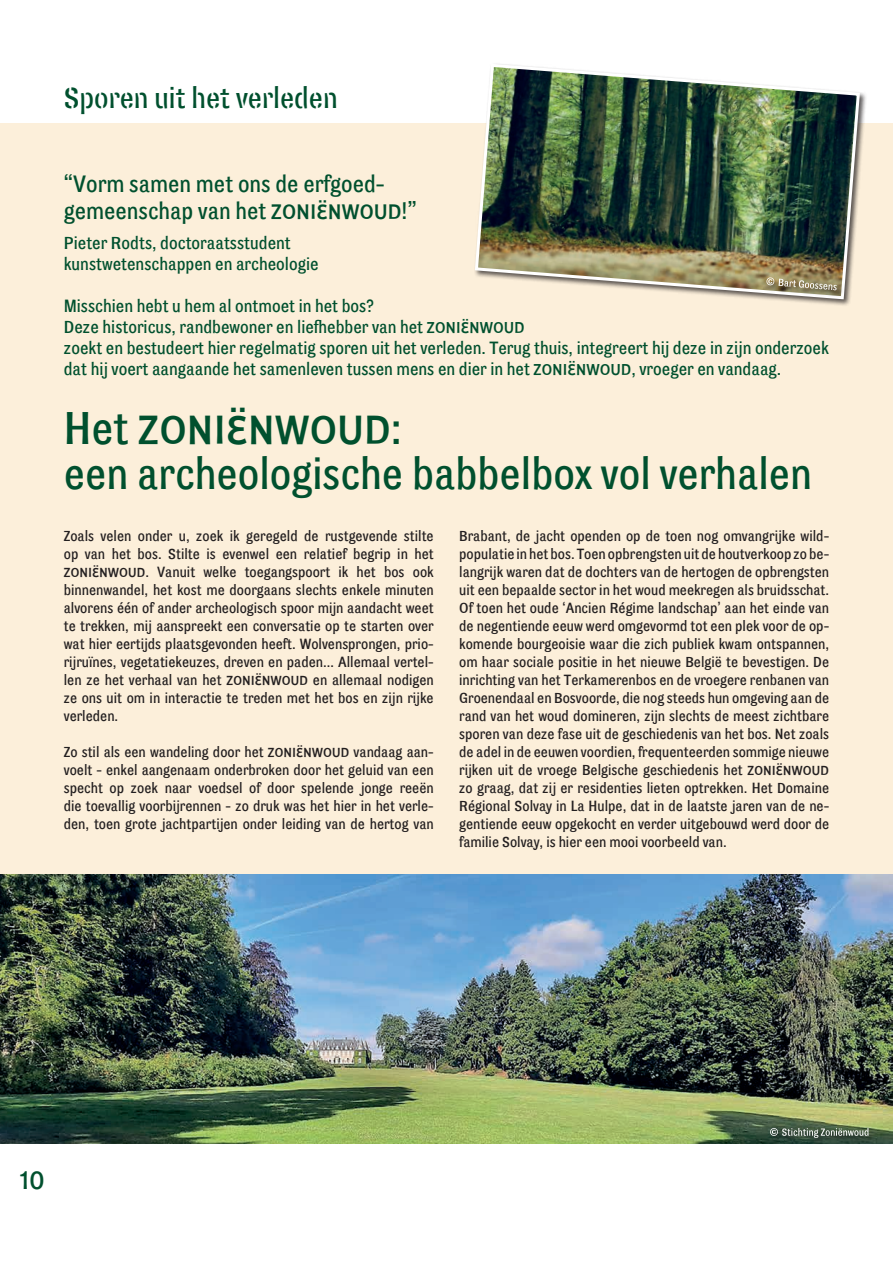
<style>
.page{position:relative;width:893px;height:1263px;background:#fff}
.page>*{position:absolute;margin:0;border:0;box-sizing:border-box;transform-origin:0 0}
.t1{font:46.5px "Son Grotesque";color:#00502e}
.t2{font:45px "Son Grotesque";color:#00502e}
.t3{font:30px "Son Grotesque Stencil";color:#00502e}
.t4{font:30px "Son Grotesque";color:#00502e}
.t5{font:24px/27px "Son Grotesque";color:#00502e}
.t6{font:18px/21px "Son Grotesque";color:#00502e}
.t7{font:15px/18px "Son Grotesque";color:#231f20;text-align:justify}
</style>
<div class="page">
<div style="left:0;top:123px;width:893px;height:1021px;background:#fcefda"></div>
<img style="left:0;top:874px;width:893px;height:270px">
<div style="left:474px;top:63px;width:393px;height:244px;background:#231f20;opacity:.75"></div>
<img style="left:474px;top:63px;width:387px;height:238px">
<div style="left:769px;top:1127px;width:107px;height:18px;background:#231f20;opacity:.75"></div>
<svg style="left:770px;top:1128px;width:98px;height:10px"></svg>
<div style="left:765px;top:276px;width:79px;height:22px;background:#231f20;opacity:.75"></div>
<svg style="left:766px;top:277px;width:71px;height:13px"></svg>
<p class="t3" style="left:64px;top:81px;width:275px">Sporen uit het verleden</p>
<p class="t5" style="left:64px;top:171px;width:355px">“Vorm samen met ons de erfgoed&shy;gemeenschap van het *Zoniënwoud!”</p>
<p class="t6" style="left:64px;top:232px;width:229px">Pieter Rodts, doctoraatsstudent</p>
<p class="t6" style="left:64px;top:253px;width:256px">kunstwetenschappen en archeologie</p>
<p class="t6" style="left:64px;top:295px;width:312px">Misschien hebt u hem al ontmoet in het bos?</p>
<p class="t6" style="left:64px;top:316px;width:462px">Deze historicus, randbewoner en liefhebber van het *Zoniënwoud</p>
<p class="t6" style="left:64px;top:337px;width:767px">zoekt en bestudeert hier regelmatig sporen uit het verleden. Terug thuis, integreert hij deze in zijn onderzoek dat hij voert aangaande het samenleven tussen mens en dier in het *Zoniënwoud, vroeger en vandaag.</p>
<p class="t1" style="left:64px;top:402px;width:340px">Het *Zoniënwoud:</p>
<p class="t2" style="left:64px;top:448px;width:750px">een archeologische babbelbox vol verhalen</p>
<p class="t7" style="left:459px;top:526px;width:371px">Brabant, de jacht openden op de toen nog omvangrijke wild&shy;populatie in het bos. Toen opbrengsten uit de houtverkoop zo be&shy;langrijk waren dat de dochters van de hertogen de opbrengsten uit een bepaalde sector in het woud meekregen als bruidsschat.<br>Of toen het oude ‘Ancien Régime landschap’ aan het einde van de negentiende eeuw werd omgevormd tot een plek voor de op&shy;komende bourgeoisie waar die zich publiek kwam ontspannen, om haar sociale positie in het nieuwe België te bevestigen. De inrichting van het Terkamerenbos en de vroegere renbanen van Groenendaal en Bosvoorde, die nog steeds hun omgeving aan de rand van het woud domineren, zijn slechts de meest zichtbare sporen van deze fase uit de geschiedenis van het bos. Net zoals de adel in de eeuwen voordien, frequenteerden sommige nieuwe rijken uit de vroege Belgische geschiedenis het *Zoniënwoud zo graag, dat zij er residenties lieten optrekken. Het Domaine Régional Solvay in La Hulpe, dat in de laatste jaren van de ne&shy;gentiende eeuw opgekocht en verder uitgebouwd werd door de familie Solvay, is hier een mooi voorbeeld van.</p>
<p class="t7" style="left:64px;top:526px;width:371px">Zoals velen onder u, zoek ik geregeld de rustgevende stilte op van het bos. Stilte is evenwel een relatief begrip in het *Zoniënwoud. Vanuit welke toegangspoort ik het bos ook binnenwandel, het kost me doorgaans slechts enkele minuten alvorens één of ander archeologisch spoor mijn aandacht weet te trekken, mij aanspreekt een conversatie op te starten over wat hier eertijds plaatsgevonden heeft. Wolvensprongen, prio&shy;rijruïnes, vegetatiekeuzes, dreven en paden… Allemaal vertel&shy;len ze het verhaal van het *Zoniënwoud en allemaal nodigen ze ons uit om in interactie te treden met het bos en zijn rijke verleden.</p>
<p class="t7" style="left:64px;top:742px;width:371px">Zo stil als een wandeling door het *Zoniënwoud vandaag aan&shy;voelt - enkel aangenaam onderbroken door het geluid van een specht op zoek naar voedsel of door spelende jonge reeën die toevallig voorbijrennen - zo druk was het hier in het verle&shy;den, toen grote jachtpartijen onder leiding van de hertog van</p>
<p class="t4" style="left:20px;top:1162px;width:26px">10</p>
</div>
